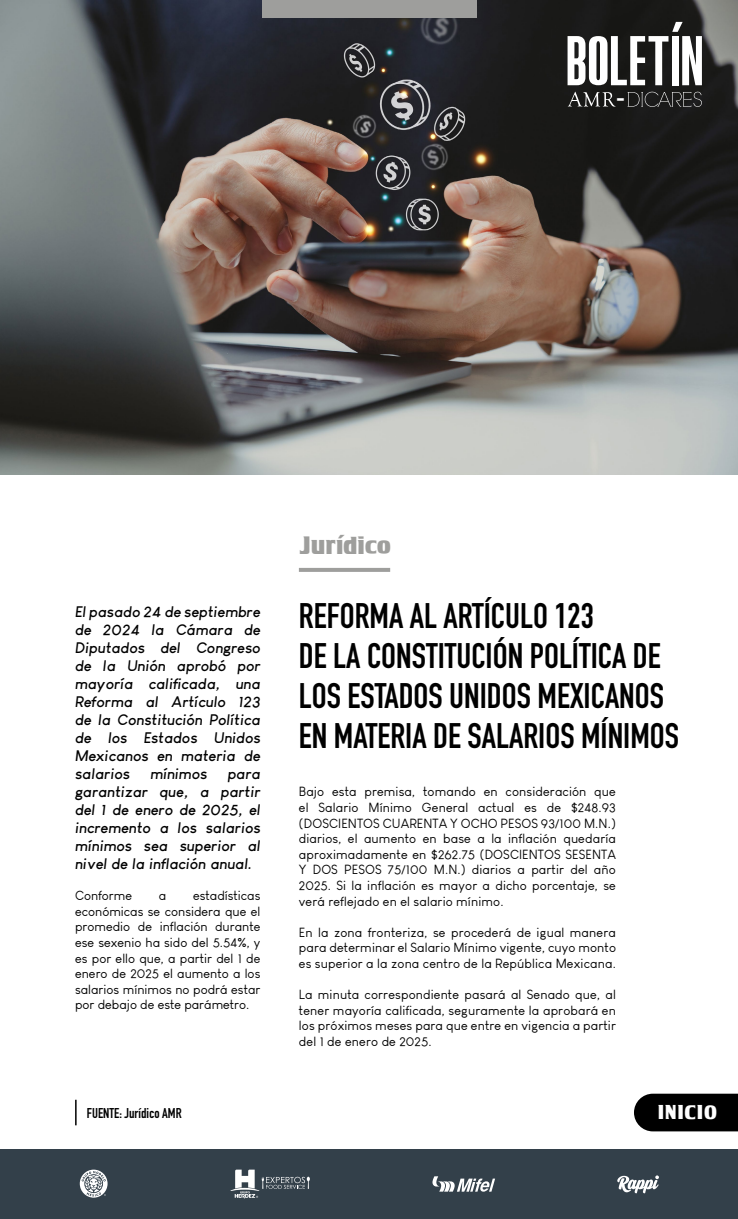
<style>
.page{position:relative;width:738px;height:1219px;background:#fff}
.page>*{position:absolute;margin:0;border:0;box-sizing:border-box;transform-origin:0 0}
.t1{font:55px "Pirrata";color:#fff}
.t2{font:700 35px/40px "DIN Condensed";color:#000}
.t3{font:25px "Tobago Poster";color:#9e9e9c}
.t4{font:23.1px "Pirrata";color:#fff}
.t5{font:20px "Tobago Poster";letter-spacing:.05em;color:#fff}
.t6{font:italic 700 15px/18px "Louis George Cafe";letter-spacing:.01em;color:#000;text-align:justify}
.t7{font:700 14px "DIN Condensed";color:#000}
.t8{font:13px/15.6px "Louis George Cafe";letter-spacing:.01em;color:#000;text-align:justify}
</style>
<div class="page">
<img style="left:0;top:0;width:737px;height:475px">
<div style="left:0;top:1149px;width:737px;height:70px;background:#33404a"></div>
<svg style="left:80px;top:1170px;width:27px;height:28px"></svg>
<svg style="left:617px;top:1175px;width:41px;height:18px"></svg>
<svg style="left:230px;top:1170px;width:79px;height:28px"></svg>
<svg style="left:432px;top:1176px;width:62px;height:16px"></svg>
<div style="left:261px;top:0;width:215px;height:17px;background:#9e9e9c"></div>
<hr style="left:298px;top:568px;width:92px;height:4px;background:#9e9e9c">
<hr style="left:75px;top:1100px;width:2px;height:25px;background:#000">
<div style="left:634px;top:1094px;width:103px;height:37px;background:#000"></div>
<svg style="left:567px;top:92px;width:48px;height:15px"></svg>
<svg style="left:627px;top:92px;width:74px;height:15px"></svg>
<svg style="left:671px;top:22px;width:11px;height:10px"></svg>
<h1 class="t1" style="left:565px;top:32px;width:139px">BOLETIN</h1>
<h3 class="t4" style="left:616px;top:86px;width:10px">-</h3>
<p class="t6" style="left:75px;top:602px;width:187px">El pasado 24 de septiembre de 2024 la Cámara de Diputados del Congreso de la Unión aprobó por mayoría calificada, una Reforma al Artículo 123 de la Constitución Política de los Estados Unidos Mexicanos en materia de salarios</p>
<p class="t6" style="left:150px;top:764px;width:58px">mínimos</p>
<p class="t6" style="left:75px;top:764px;width:187px;text-indent:152px">para garantizar que, a partir del 1 de enero de 2025, el incremento a los salarios mínimos sea superior al nivel de la inflación anual.</p>
<p class="t8" style="left:75px;top:888px;width:58px">Conforme</p>
<p class="t8" style="left:159px;top:888px;width:9px">a</p>
<p class="t8" style="left:75px;top:888px;width:187px;text-indent:118px">estadísticas económicas se considera que el promedio de inflación durante ese sexenio ha sido del 5.54%, y es por ello que, a partir del 1 de enero de 2025 el aumento a los salarios mínimos no podrá estar por debajo de este parámetro.</p>
<h3 class="t3" style="left:298px;top:530px;width:93px">Jurídico</h3>
<h2 class="t2" style="left:298px;top:596px;width:381px">REFORMA AL ARTÍCULO 123<br>DE LA CONSTITUCIÓN POLÍTICA DE<br>LOS ESTADOS UNIDOS MEXICANOS<br>EN MATERIA DE SALARIOS MÍNIMOS</h2>
<p class="t8" style="left:298px;top:784px;width:318px">Bajo esta premisa, tomando en consideración que el Salario Mínimo General actual es de $248.93 (DOSCIENTOS CUARENTA Y OCHO PESOS 93/100 M.N.) diarios, el aumento en base a la inflación quedaría aproximadamente en $262.75 (DOSCIENTOS SESENTA Y DOS PESOS 75/100 M.N.) diarios a partir del año 2025. Si la inflación es mayor a dicho porcentaje, se verá reflejado en el salario mínimo.</p>
<p class="t8" style="left:298px;top:924px;width:318px">En la zona fronteriza, se procederá de igual manera para determinar el Salario Mínimo vigente, cuyo monto es superior a la zona centro de la República Mexicana.</p>
<p class="t8" style="left:298px;top:987px;width:318px">La minuta correspondiente pasará al Senado que, al tener mayoría calificada, seguramente la aprobará en los próximos meses para que entre en vigencia a partir del 1 de enero de 2025.</p>
<p class="t7" style="left:87px;top:1104px;width:96px">FUENTE: Jurídico AMR</p>
<h3 class="t5" style="left:656px;top:1100px;width:60px">INICIO</h3>
</div>
